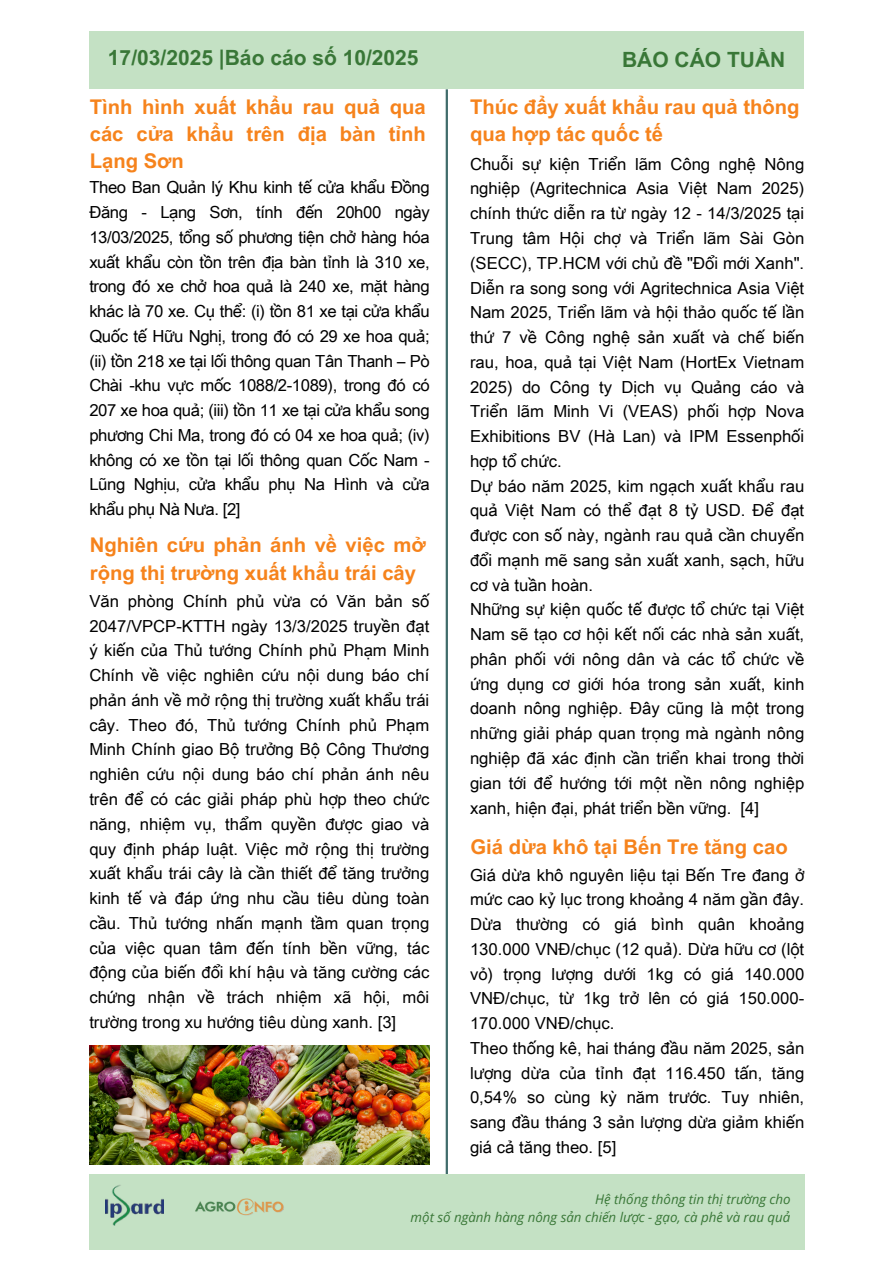
<style>
.page{position:relative;width:894px;height:1264px;background:#fff}
.page>*{position:absolute;margin:0;border:0;box-sizing:border-box;transform-origin:0 0}
.t1{font:700 21px "Arial Unicode MS";color:#397737}
.t2{font:700 20.25px/27px "Arial Unicode MS";color:#f6831c}
.t3{font:16.65px/24.8px "Arial Unicode MS";color:#000}
.t4{font:italic 13.35px "Open Sans";color:#397737}
</style>
<div class="page">
<hr style="left:445px;top:89px;width:3px;height:1085px;background:#406c6b">
<div style="left:89px;top:31px;width:715px;height:58px;background:#c4e1c4"></div>
<div style="left:89px;top:1174px;width:715px;height:75px;background:#c4e1c4"></div>
<img style="left:105px;top:1185px;width:58px;height:40px">
<img style="left:195px;top:1198px;width:89px;height:18px">
<img style="left:89px;top:1045px;width:340px;height:119px">
<h1 class="t1" style="left:108px;top:42px;width:312px">17/03/2025 |Báo cáo số 10/2025</h1>
<h2 class="t1" style="left:622px;top:45px;width:165px">BÁO CÁO TUẦN</h2>
<h2 class="t2" style="left:90px;top:92px;width:337px;text-align:justify">Tình hình xuất khẩu rau quả qua các cửa khẩu trên địa bàn tỉnh Lạng Sơn</h2>
<h3 class="t2" style="left:470px;top:92px;width:331px">Thúc đẩy xuất khẩu rau quả thông qua hợp tác quốc tế</h3>
<h2 class="t3" style="left:470px;top:151px;width:335px">Chuỗi sự kiện Triển lãm Công nghệ Nông nghiệp (Agritechnica Asia Việt Nam 2025) chính thức diễn ra từ ngày 12 - 14/3/2025 tại Trung tâm Hội chợ và Triển lãm Sài Gòn (SECC), TP.HCM với chủ đề "Đổi mới Xanh".<br>Diễn ra song song với Agritechnica Asia Việt Nam 2025, Triển lãm và hội thảo quốc tế lần thứ 7 về Công nghệ sản xuất và chế biến rau, hoa, quả tại Việt Nam (HortEx Vietnam 2025) do Công ty Dịch vụ Quảng cáo và Triển lãm Minh Vi (VEAS) phối hợp Nova Exhibitions BV (Hà Lan) và IPM Essenphối hợp tổ chức.<br>Dự báo năm 2025, kim ngạch xuất khẩu rau quả Việt Nam có thể đạt 8 tỷ USD. Để đạt được con số này, ngành rau quả cần chuyển đổi mạnh mẽ sang sản xuất xanh, sạch, hữu cơ và tuần hoàn.<br>Những sự kiện quốc tế được tổ chức tại Việt Nam sẽ tạo cơ hội kết nối các nhà sản xuất, phân phối với nông dân và các tổ chức về ứng dụng cơ giới hóa trong sản xuất, kinh doanh nông nghiệp. Đây cũng là một trong những giải pháp quan trọng mà ngành nông nghiệp đã xác định cần triển khai trong thời gian tới để hướng tới một nền nông nghiệp xanh, hiện đại, phát triển bền vững. [4]</h2>
<h3 class="t3" style="left:89px;top:174px;width:342px;text-align:justify">Theo Ban Quản lý Khu kinh tế cửa khẩu Đồng Đăng - Lạng Sơn, tính đến 20h00 ngày 13/03/2025, tổng số phương tiện chở hàng hóa xuất khẩu còn tồn trên địa bàn tỉnh là 310 xe, trong đó xe chở hoa quả là 240 xe, mặt hàng khác là 70 xe. Cụ thể: (i) tồn 81 xe tại cửa khẩu Quốc tế Hữu Nghị, trong đó có 29 xe hoa quả; (ii) tồn 218 xe tại lối thông quan Tân Thanh – Pò Chài -khu vực mốc 1088/2-1089), trong đó có 207 xe hoa quả; (iii) tồn 11 xe tại cửa khẩu song phương Chi Ma, trong đó có 04 xe hoa quả; (iv) không có xe tồn tại lối thông quan Cốc Nam - Lũng Nghịu, cửa khẩu phụ Na Hình và cửa khẩu phụ Nà Nưa. [2]</h3>
<p class="t2" style="left:90px;top:530px;width:337px;line-height:28.2px">Nghiên cứu phản ánh về việc mở rộng thị trường xuất khẩu trái cây</p>
<h3 class="t3" style="left:89px;top:588px;width:341px;text-align:justify">Văn phòng Chính phủ vừa có Văn bản số 2047/VPCP-KTTH ngày 13/3/2025 truyền đạt ý kiến của Thủ tướng Chính phủ Phạm Minh Chính về việc nghiên cứu nội dung báo chí phản ánh về mở rộng thị trường xuất khẩu trái cây. Theo đó, Thủ tướng Chính phủ Phạm Minh Chính giao Bộ trưởng Bộ Công Thương nghiên cứu nội dung báo chí phản ánh nêu trên để có các giải pháp phù hợp theo chức năng, nhiệm vụ, thẩm quyền được giao và quy định pháp luật. Việc mở rộng thị trường xuất khẩu trái cây là cần thiết để tăng trưởng kinh tế và đáp ứng nhu cầu tiêu dùng toàn cầu. Thủ tướng nhấn mạnh tầm quan trọng của việc quan tâm đến tính bền vững, tác động của biến đổi khí hậu và tăng cường các chứng nhận về trách nhiệm xã hội, môi trường trong xu hướng tiêu dùng xanh. [3]</h3>
<h2 class="t2" style="left:470px;top:832px;width:319px">Giá dừa khô tại Bến Tre tăng cao</h2>
<h3 class="t3" style="left:470px;top:861px;width:335px">Giá dừa khô nguyên liệu tại Bến Tre đang ở mức cao kỷ lục trong khoảng 4 năm gần đây.<br>Dừa thường có giá bình quân khoảng 130.000 VNĐ/chục (12 quả). Dừa hữu cơ (lột vỏ) trọng lượng dưới 1kg có giá 140.000<br>VNĐ/chục, từ 1kg trở lên có giá 150.000- 170.000 VNĐ/chục.<br>Theo thống kê, hai tháng đầu năm 2025, sản lượng dừa của tỉnh đạt 116.450 tấn, tăng 0,54% so cùng kỳ năm trước. Tuy nhiên, sang đầu tháng 3 sản lượng dừa giảm khiến giá cả tăng theo. [5]</h3>
<p class="t4" style="left:595px;top:1189px;width:197px">Hệ thống thông tin thị trường cho</p>
<h2 class="t4" style="left:410px;top:1207px;width:381px">một số ngành hàng nông sản chiến lược - gạo, cà phê và rau quả</h2>
</div>
